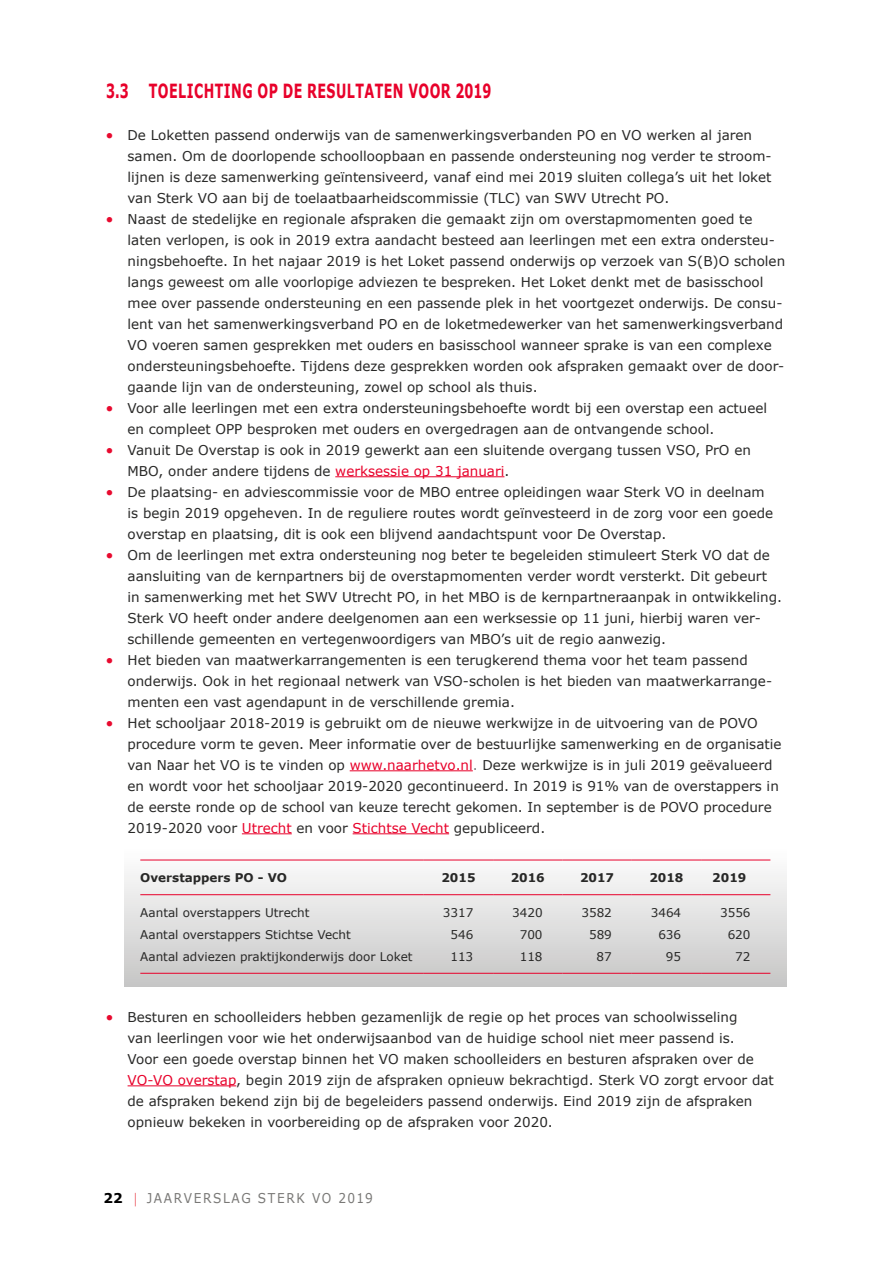
<style>
.page{position:relative;width:893px;height:1263px;background:#fff}
.page>*{position:absolute;margin:0;border:0;box-sizing:border-box;transform-origin:0 0}
.t1{font:700 19.5px "Verdana";letter-spacing:.035em;color:#e8002a;scale:.65 1}
.t2{font:13.5px/21px "Verdana";color:#282827}
.t3{font:13.5px "Verdana";letter-spacing:.135em;color:#797876;scale:.9 1}
.t4{font:12px "Verdana";color:#282827}
.t5{font:700 12px "Verdana";color:#282827}
.s1{color:#e80a2f}
.s2{color:#e8002a}
.s3{color:#7e7d7c}
.s4{font-weight:700;color:#000}
.s5{font-family:"Minion Pro";color:#eb616a}
</style>
<div class="page">
<div style="left:124px;top:848px;width:662px;height:138px;background:linear-gradient(to bottom,#fff,#c7c4c5)"></div>
<hr style="left:335px;top:476px;width:169px;height:1px;background:#e8002a">
<hr style="left:350px;top:770px;width:123px;height:1px;background:#e8002a">
<hr style="left:242px;top:833px;width:50px;height:1px;background:#e8002a">
<hr style="left:353px;top:833px;width:96px;height:1px;background:#e8002a">
<hr style="left:128px;top:1085px;width:108px;height:1px;background:#e8002a">
<hr style="left:140px;top:860px;width:284px;height:1px;background:#e8002a">
<hr style="left:424px;top:860px;width:69px;height:1px;background:#e8002a">
<hr style="left:493px;top:860px;width:69px;height:1px;background:#e8002a">
<hr style="left:562px;top:860px;width:70px;height:1px;background:#e8002a">
<hr style="left:632px;top:860px;width:69px;height:1px;background:#e8002a">
<hr style="left:701px;top:860px;width:69px;height:1px;background:#e8002a">
<hr style="left:140px;top:894px;width:284px;height:1px;background:#e8002a">
<hr style="left:424px;top:894px;width:69px;height:1px;background:#e8002a">
<hr style="left:493px;top:894px;width:69px;height:1px;background:#e8002a">
<hr style="left:562px;top:894px;width:70px;height:1px;background:#e8002a">
<hr style="left:632px;top:894px;width:69px;height:1px;background:#e8002a">
<hr style="left:701px;top:894px;width:69px;height:1px;background:#e8002a">
<hr style="left:140px;top:973px;width:284px;height:1px;background:#e8002a">
<hr style="left:424px;top:973px;width:69px;height:1px;background:#e8002a">
<hr style="left:493px;top:973px;width:69px;height:1px;background:#e8002a">
<hr style="left:562px;top:973px;width:70px;height:1px;background:#e8002a">
<hr style="left:632px;top:973px;width:69px;height:1px;background:#e8002a">
<hr style="left:701px;top:973px;width:69px;height:1px;background:#e8002a">
<h1 class="t1" style="left:106px;top:77px;width:594px">3.3 TOELICHTING OP DE RESULTATEN VOOR 2019</h1>
<p class="t2" style="left:128px;top:124px;width:645px;text-indent:-21px"><span class="s1">•</span> De Loketten passend onderwijs van de samenwerkingsverbanden PO en VO werken al jaren samen. Om de doorlopende schoolloopbaan en passende ondersteuning nog verder te stroom&shy;lijnen is deze samenwerking geïntensiveerd, vanaf eind mei 2019 sluiten collega’s uit het loket van Sterk VO aan bij de toelaatbaarheidscommissie (TLC) van SWV Utrecht PO.</p>
<p class="t2" style="left:128px;top:208px;width:659px;text-indent:-21px"><span class="s1">•</span> Naast de stedelijke en regionale afspraken die gemaakt zijn om overstapmomenten goed te laten verlopen, is ook in 2019 extra aandacht besteed aan leerlingen met een extra ondersteu&shy;ningsbehoefte. In het najaar 2019 is het Loket passend onderwijs op verzoek van S(B)O scholen langs geweest om alle voorlopige adviezen te bespreken. Het Loket denkt met de basisschool mee over passende ondersteuning en een passende plek in het voortgezet onderwijs. De consu&shy;lent van het samenwerkingsverband PO en de loketmedewerker van het samenwerkingsverband VO voeren samen gesprekken met ouders en basisschool wanneer sprake is van een complexe ondersteuningsbehoefte. Tijdens deze gesprekken worden ook afspraken gemaakt over de door&shy;gaande lijn van de ondersteuning, zowel op school als thuis.</p>
<p class="t2" style="left:128px;top:397px;width:641px;text-indent:-21px"><span class="s1">•</span> Voor alle leerlingen met een extra ondersteuningsbehoefte wordt bij een overstap een actueel en compleet OPP besproken met ouders en overgedragen aan de ontvangende school.</p>
<p class="t2" style="left:128px;top:439px;width:625px;text-indent:-21px"><span class="s1">•</span> Vanuit De Overstap is ook in 2019 gewerkt aan een sluitende overgang tussen VSO, PrO en<br>MBO, onder andere tijdens de <span class="s2">werksessie op 31 januari</span>.</p>
<p class="t2" style="left:128px;top:481px;width:647px;text-indent:-21px"><span class="s1">•</span> De plaatsing- en adviescommissie voor de MBO entree opleidingen waar Sterk VO in deelnam is begin 2019 opgeheven. In de reguliere routes wordt geïnvesteerd in de zorg voor een goede overstap en plaatsing, dit is ook een blijvend aandachtspunt voor De Overstap.</p>
<p class="t2" style="left:128px;top:544px;width:656px;text-indent:-21px"><span class="s1">•</span> Om de leerlingen met extra ondersteuning nog beter te begeleiden stimuleert Sterk VO dat de aansluiting van de kernpartners bij de overstapmomenten verder wordt versterkt. Dit gebeurt in samenwerking met het SWV Utrecht PO, in het MBO is de kernpartneraanpak in ontwikkeling.<br>Sterk VO heeft onder andere deelgenomen aan een werksessie op 11 juni, hierbij waren ver&shy;schillende gemeenten en vertegenwoordigers van MBO’s uit de regio aanwezig.</p>
<p class="t2" style="left:128px;top:649px;width:646px;text-indent:-21px"><span class="s1">•</span> Het bieden van maatwerkarrangementen is een terugkerend thema voor het team passend onderwijs. Ook in het regionaal netwerk van VSO-scholen is het bieden van maatwerkarrange&shy;menten een vast agendapunt in de verschillende gremia.</p>
<p class="t2" style="left:128px;top:712px;width:655px;text-indent:-21px"><span class="s1">•</span> Het schooljaar 2018-2019 is gebruikt om de nieuwe werkwijze in de uitvoering van de POVO procedure vorm te geven. Meer informatie over de bestuurlijke samenwerking en de organisatie van Naar het VO is te vinden op <span class="s2">www.naarhetvo.nl</span><span class="s3">.</span> Deze werkwijze is in juli 2019 geëvalueerd en wordt voor het schooljaar 2019-2020 gecontinueerd. In 2019 is 91% van de overstappers in de eerste ronde op de school van keuze terecht gekomen. In september is de POVO procedure 2019-2020 voor <span class="s2">Utrecht</span> en voor <span class="s2">Stichtse Vecht</span> gepubliceerd.</p>
<p class="t5" style="left:140px;top:869px;width:148px">Overstappers PO - VO</p>
<p class="t5" style="left:441px;top:869px;width:36px">2015</p>
<p class="t5" style="left:511px;top:869px;width:36px">2016</p>
<p class="t5" style="left:580px;top:869px;width:36px">2017</p>
<p class="t5" style="left:649px;top:869px;width:36px">2018</p>
<p class="t5" style="left:712px;top:869px;width:36px">2019</p>
<p class="t4" style="left:140px;top:904px;width:171px">Aantal overstappers Utrecht</p>
<p class="t4" style="left:443px;top:904px;width:32px">3317</p>
<p class="t4" style="left:512px;top:904px;width:32px">3420</p>
<p class="t4" style="left:581px;top:904px;width:32px">3582</p>
<p class="t4" style="left:651px;top:904px;width:32px">3464</p>
<p class="t4" style="left:720px;top:904px;width:32px">3556</p>
<p class="t4" style="left:140px;top:926px;width:212px">Aantal overstappers Stichtse Vecht</p>
<p class="t4" style="left:450px;top:926px;width:24px">546</p>
<p class="t4" style="left:520px;top:926px;width:24px">700</p>
<p class="t4" style="left:589px;top:926px;width:24px">589</p>
<p class="t4" style="left:658px;top:926px;width:24px">636</p>
<p class="t4" style="left:728px;top:926px;width:24px">620</p>
<p class="t4" style="left:140px;top:948px;width:274px">Aantal adviezen praktijkonderwijs door Loket</p>
<p class="t4" style="left:450px;top:948px;width:24px">113</p>
<p class="t4" style="left:520px;top:948px;width:24px">118</p>
<p class="t4" style="left:597px;top:948px;width:17px">87</p>
<p class="t4" style="left:666px;top:948px;width:17px">95</p>
<p class="t4" style="left:735px;top:948px;width:17px">72</p>
<p class="t2" style="left:128px;top:1006px;width:648px;text-indent:-21px"><span class="s1">•</span> Besturen en schoolleiders hebben gezamenlijk de regie op het proces van schoolwisseling<br>van leerlingen voor wie het onderwijsaanbod van de huidige school niet meer passend is.<br>Voor een goede overstap binnen het VO maken schoolleiders en besturen afspraken over de <span class="s2">VO-VO overstap</span>, begin 2019 zijn de afspraken opnieuw bekrachtigd. Sterk VO zorgt ervoor dat de afspraken bekend zijn bij de begeleiders passend onderwijs. Eind 2019 zijn de afspraken opnieuw bekeken in voorbereiding op de afspraken voor 2020.</p>
<p class="t3" style="left:104px;top:1189px;width:301px"><span class="s4">22</span> <span class="s5">|</span> JAARVERSLAG STERK VO 2019</p>
</div>
